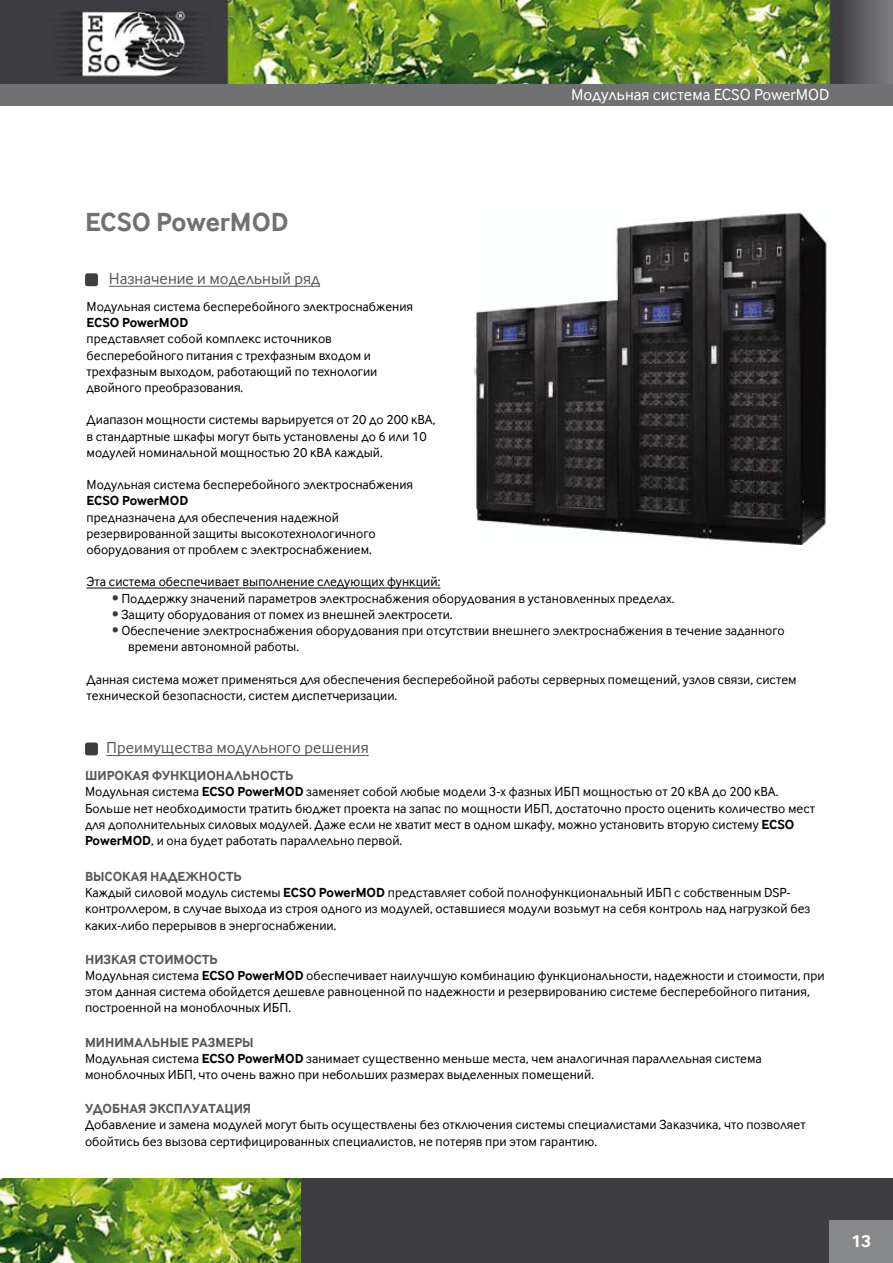
<style>
.page{position:relative;width:893px;height:1263px;background:#fff}
.page>*{position:absolute;margin:0;border:0;box-sizing:border-box;transform-origin:0 0}
.t1{font:700 27px "Yota Inter Face";color:#707173}
.t2{font:700 18px "Yota Inter Face";color:#fff}
.t3{font:16.5px "Yota Inter Face";color:#58585a}
.t4{font:16.5px "Yota Inter Face";color:#fff}
.t5{font:13.5px/16.2px "Yota Inter Face";color:#000}
.t6{font:700 13.5px "Yota Inter Face";color:#000}
.t7{font:700 13.5px "Yota Inter Face";color:#58585a}
.s1{color:#3e3e40}
.s2{font-weight:700;color:#58585a}
.s3{font-weight:700}
</style>
<div class="page">
<div style="left:264px;top:1178px;width:629px;height:84px;background:#3e3d42"></div>
<img style="left:0;top:1178px;width:300px;height:84px">
<div style="left:829px;top:1220px;width:64px;height:42px;background:#87888a"></div>
<div style="left:0;top:0;width:38px;height:95px;background:#3e3d42"></div>
<img style="left:38px;top:0;width:855px;height:84px">
<div style="left:0;top:84px;width:893px;height:21px;background:#707173"></div>
<hr style="left:87px;top:588px;width:353px;height:1px;background:#000">
<hr style="left:109px;top:286px;width:211px;height:1px;background:#58585a">
<div style="left:85px;top:273px;width:13px;height:13px;background:#3e3e40;border-radius:3px"></div>
<img style="left:475px;top:212px;width:354px;height:334px">
<hr style="left:106px;top:755px;width:263px;height:1px;background:#58585a">
<div style="left:85px;top:742px;width:13px;height:13px;background:#3e3e40;border-radius:3px"></div>
<p class="t4" style="left:571px;top:85px;width:260px">Модульная система ECSO PowerMOD</p>
<h1 class="t1" style="left:85px;top:206px;width:205px">ECSO PowerMOD</h1>
<p class="t3" style="left:109px;top:269px;width:213px">Назначение и модельный ряд</p>
<p class="t5" style="left:87px;top:298px;width:328px">Модульная система бесперебойного электроснабжения</p>
<p class="t6" style="left:87px;top:315px;width:103px">ECSO PowerMOD</p>
<p class="t5" style="left:87px;top:331px;width:292px">представляет собой комплекс источников бесперебойного питания с трехфазным входом и трехфазным выходом, работающий по технологии двойного преобразования.</p>
<p class="t5" style="left:87px;top:412px;width:350px">Диапазон мощности системы варьируется от 20 до 200 кВА, в стандартные шкафы могут быть установлены до 6 или 10 модулей номинальной мощностью 20 кВА каждый.</p>
<p class="t5" style="left:87px;top:476px;width:328px">Модульная система бесперебойного электроснабжения</p>
<p class="t6" style="left:87px;top:493px;width:103px">ECSO PowerMOD</p>
<p class="t5" style="left:87px;top:509px;width:291px">предназначена для обеспечения надежной резервированной защиты высокотехнологичного оборудования от проблем с электроснабжением.</p>
<p class="t5" style="left:87px;top:574px;width:355px">Эта система обеспечивает выполнение следующих функций:</p>
<p class="t5" style="left:112px;top:590px;width:564px"><span class="s1">•</span> Поддержку значений параметров электроснабжения оборудования в установленных пределах.</p>
<p class="t5" style="left:112px;top:606px;width:342px"><span class="s1">•</span> Защиту оборудования от помех из внешней электросети.</p>
<p class="t5" style="left:128px;top:622px;width:658px;text-indent:-16px"><span class="s1">•</span> Обеспечение электроснабжения оборудования при отсутствии внешнего электроснабжения в течение заданного времени автономной работы.</p>
<p class="t5" style="left:87px;top:671px;width:712px">Данная система может применяться для обеспечения бесперебойной работы серверных помещений, узлов связи, систем технической безопасности, систем диспетчеризации.</p>
<p class="t3" style="left:106px;top:739px;width:264px">Преимущества модульного решения</p>
<p class="t5" style="left:85px;top:767px;width:731px"><span class="s2">ШИРОКАЯ ФУНКЦИОНАЛЬНОСТЬ<br></span>Модульная система <span class="s3">ECSO PowerMOD</span> заменяет собой любые модели 3-х фазных ИБП мощностью от 20 кВА до 200 кВА.<br>Больше нет необходимости тратить бюджет проекта на запас по мощности ИБП, достаточно просто оценить количество мест для дополнительных силовых модулей. Даже если не хватит мест в одном шкафу, можно установить вторую систему <span class="s3">ECSO PowerMOD</span>, и она будет работать параллельно первой.</p>
<p class="t5" style="left:85px;top:868px;width:727px"><span class="s2">ВЫСОКАЯ НАДЕЖНОСТЬ<br></span>Каждый силовой модуль системы <span class="s3">ECSO PowerMOD</span> представляет собой полнофункциональный ИБП с собственным DSP&shy;контроллером, в случае выхода из строя одного из модулей, оставшиеся модули возьмут на себя контроль над нагрузкой без каких-либо перерывов в энергоснабжении.</p>
<p class="t5" style="left:85px;top:951px;width:741px"><span class="s2">НИЗКАЯ СТОИМОСТЬ<br></span>Модульная система <span class="s3">ECSO PowerMOD</span> обеспечивает наилучшую комбинацию функциональности, надежности и стоимости, при этом данная система обойдется дешевле равноценной по надежности и резервированию системе бесперебойного питания, построенной на моноблочных ИБП.</p>
<p class="t5" style="left:85px;top:1034px;width:678px"><span class="s2">МИНИМАЛЬНЫЕ РАЗМЕРЫ<br></span>Модульная система <span class="s3">ECSO PowerMOD</span> занимает существенно меньше места, чем аналогичная параллельная система моноблочных ИБП, что очень важно при небольших размерах выделенных помещений.</p>
<p class="t7" style="left:85px;top:1101px;width:168px">УДОБНАЯ ЭКСПЛУАТАЦИЯ</p>
<p class="t5" style="left:85px;top:1117px;width:722px">Добавление и замена модулей могут быть осуществлены без отключения системы специалистами Заказчика, что позволяет обойтись без вызова сертифицированных специалистов, не потеряв при этом гарантию.</p>
<h2 class="t2" style="left:851px;top:1231px;width:21px">13</h2>
</div>
